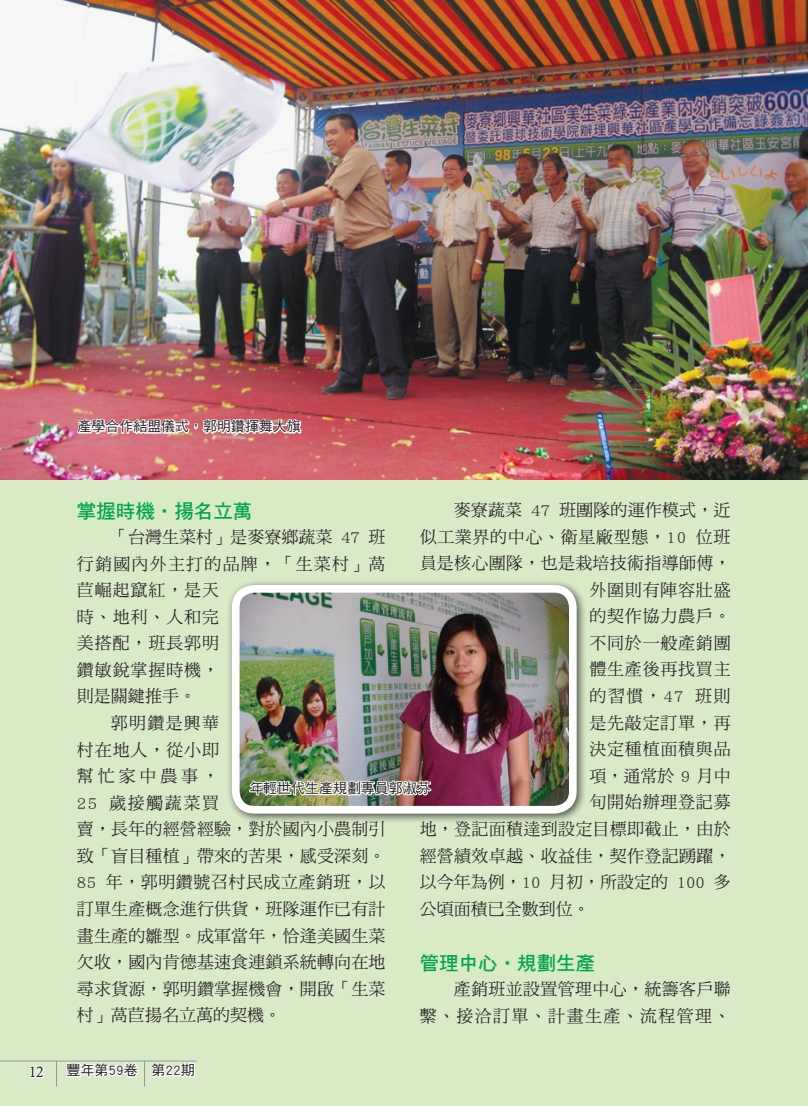
<style>
.page{position:relative;width:808px;height:1106px;background:#d9eac7}
.page>*{position:absolute;margin:0;border:0;box-sizing:border-box;transform-origin:0 0}
.t1{font:19.5px "DF Hei Std W7";color:#00a54f}
.t2{font:16.95px/26.5px "DF Ming Std W5";letter-spacing:.015em;color:#231f20;text-align:right}
.t3{font:16.95px "DF Ming Std W5";letter-spacing:.045em;color:#231f20}
.t4{font:16.95px "DF Ming Std W5";letter-spacing:.035em;color:#231f20}
.t5{font:16.95px "DF Ming Std W5";letter-spacing:.07em;color:#231f20}
.t6{font:16.95px "DF Ming Std W5";letter-spacing:.05em;color:#231f20}
.t7{font:16.95px "DF Ming Std W5";letter-spacing:.095em;color:#231f20}
.t8{font:15px "Calisto";color:#231f20}
.t9{font:13.95px "DF Hei Std W5";color:#231f20}
</style>
<div class="page">
<img style="left:0;top:0;width:808px;height:479px">
<div style="left:226px;top:579px;width:361px;height:245px;background:#231f20;opacity:.75"></div>
<img style="left:237px;top:589px;width:336px;height:220px">
<div style="left:232px;top:585px;width:345px;height:228px;border:8px solid #fff;border-radius:19px"></div>
<img style="left:248px;top:760px;width:184px;height:50px">
<svg style="left:76px;top:389px;width:228px;height:58px;background:#d58288"></svg>
<svg style="left:29px;top:1065px;width:16px;height:13px"></svg>
<hr style="left:0;top:1060px;width:197px;height:1px;background:#939598">
<svg style="left:56px;top:1061px;width:1px;height:25px"></svg>
<svg style="left:65px;top:1060px;width:131px;height:26px"></svg>
<p class="t9" style="left:78px;top:419px;width:225px">產學合作結盟儀式，郭明鑽揮舞大旗</p>
<p class="t1" style="left:77px;top:500px;width:177px">掌握時機‧揚名立萬</p>
<p class="t2" style="left:111px;top:523px;width:276px">「台灣生菜村」是麥寮鄉蔬菜 47 班</p>
<p class="t5" style="left:77px;top:554px;width:310px">行銷國內外主打的品牌，「生菜村」萵</p>
<p class="t2" style="left:77px;top:576px;width:144px">苣崛起竄紅，是天</p>
<p class="t2" style="left:77px;top:603px;width:144px">時、地利、人和完</p>
<p class="t2" style="left:77px;top:629px;width:144px">美搭配，班長郭明</p>
<p class="t6" style="left:77px;top:660px;width:144px">鑽敏銳掌握時機，</p>
<p class="t2" style="left:77px;top:682px;width:121px">則是關鍵推手。</p>
<p class="t2" style="left:111px;top:709px;width:110px">郭明鑽是興華</p>
<p class="t2" style="left:77px;top:736px;width:144px">村在地人，從小即</p>
<p class="t2" style="left:77px;top:762px;width:144px">幫忙家中農事，</p>
<p class="t7" style="left:77px;top:793px;width:144px">25 歲接觸蔬菜買</p>
<p class="t2" style="left:77px;top:815px;width:310px">賣，長年的經營經驗，對於國內小農制引</p>
<p class="t2" style="left:77px;top:842px;width:310px">致「盲目種植」帶來的苦果，感受深刻。</p>
<p class="t2" style="left:77px;top:868px;width:310px">85 年，郭明鑽號召村民成立產銷班，以</p>
<p class="t2" style="left:77px;top:895px;width:310px">訂單生產概念進行供貨，班隊運作已有計</p>
<p class="t2" style="left:77px;top:922px;width:310px">畫生產的雛型。成軍當年，恰逢美國生菜</p>
<p class="t2" style="left:77px;top:948px;width:310px">欠收，國內肯德基速食連鎖系統轉向在地</p>
<p class="t2" style="left:77px;top:975px;width:310px">尋求貨源，郭明鑽掌握機會，開啟「生菜</p>
<p class="t2" style="left:77px;top:1001px;width:206px">村」萵苣揚名立萬的契機。</p>
<p class="t2" style="left:454px;top:496px;width:278px">麥寮蔬菜 47 班團隊的運作模式，近</p>
<p class="t4" style="left:420px;top:527px;width:312px">似工業界的中心、衛星廠型態，10 位班</p>
<p class="t2" style="left:420px;top:549px;width:313px">員是核心團隊，也是栽培技術指導師傅，</p>
<p class="t3" style="left:589px;top:580px;width:143px">外圍則有陣容壯盛</p>
<p class="t3" style="left:589px;top:607px;width:143px">的契作協力農戶。</p>
<p class="t3" style="left:589px;top:633px;width:143px">不同於一般產銷團</p>
<p class="t3" style="left:589px;top:660px;width:143px">體生產後再找買主</p>
<p class="t2" style="left:589px;top:682px;width:143px">的習慣，47 班則</p>
<p class="t2" style="left:589px;top:709px;width:143px">是先敲定訂單，再</p>
<p class="t3" style="left:589px;top:740px;width:143px">決定種植面積與品</p>
<p class="t2" style="left:589px;top:762px;width:143px">項，通常於 9 月中</p>
<p class="t3" style="left:589px;top:793px;width:143px">旬開始辦理登記募</p>
<p class="t2" style="left:420px;top:815px;width:313px">地，登記面積達到設定目標即截止，由於</p>
<p class="t2" style="left:420px;top:842px;width:313px">經營績效卓越、收益佳，契作登記踴躍，</p>
<p class="t2" style="left:420px;top:868px;width:312px">以今年為例，10 月初，所設定的 100 多</p>
<p class="t2" style="left:420px;top:895px;width:172px">公頃面積已全數到位。</p>
<p class="t1" style="left:420px;top:952px;width:177px">管理中心‧規劃生產</p>
<p class="t2" style="left:420px;top:975px;width:312px">產銷班並設置管理中心，統籌客戶聯<br>繫、接洽訂單、計畫生產、流程管理、</p>
<p class="t9" style="left:249px;top:780px;width:183px">年輕世代生產規劃專員郭淑芬</p>
<p class="t8" style="left:29px;top:1063px;width:17px">12</p>
<p class="t9" style="left:66px;top:1062px;width:130px">豐年第59卷　第22期</p>
</div>
